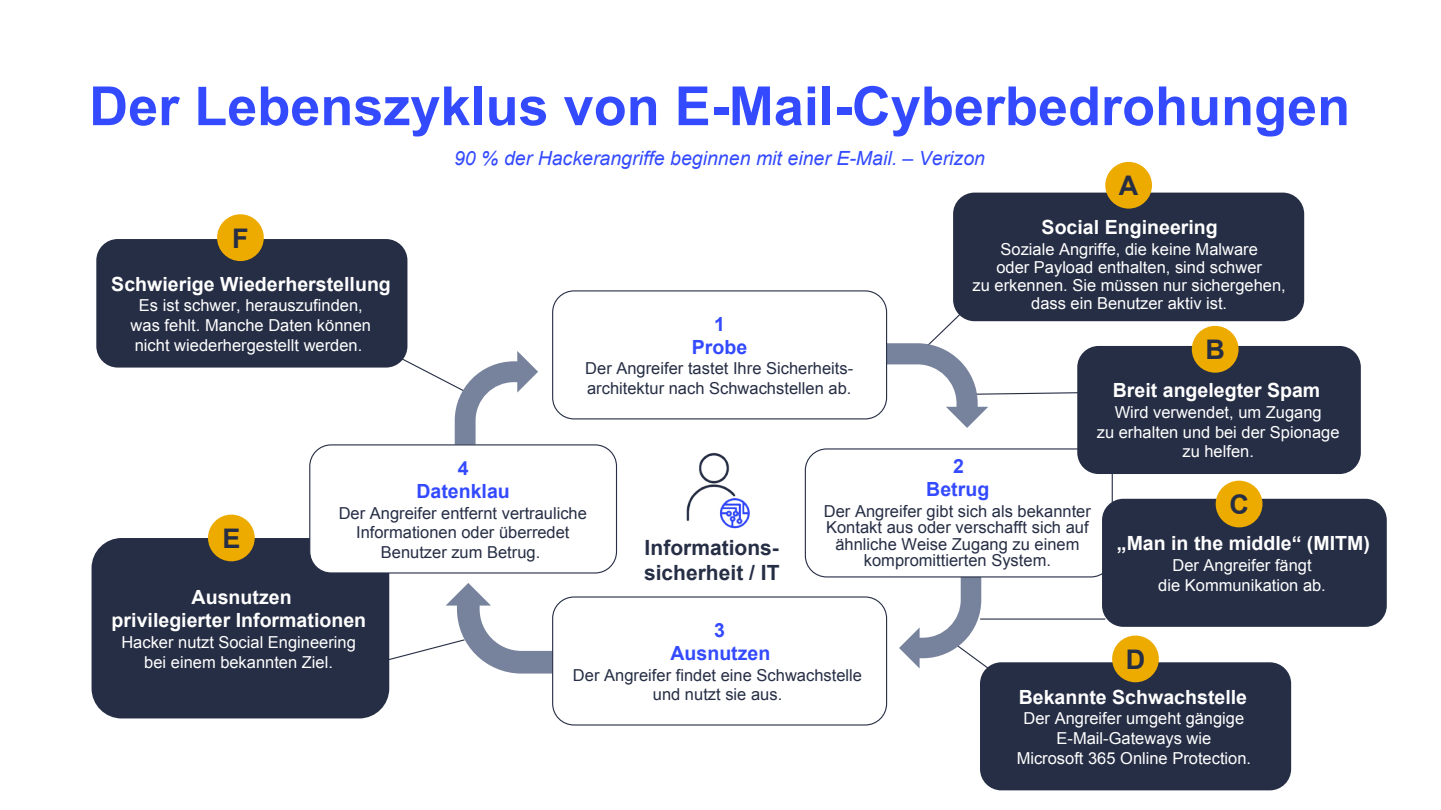
<style>
.page{position:relative;width:1441px;height:810px;background:#fff}
.page>*{position:absolute;margin:0;border:0;box-sizing:border-box;transform-origin:0 0}
.t1{font:700 54px "Arial";color:#334aff}
.t2{font:700 27px "Arial";color:#262e45}
.t3{font:700 21px/25.2px "Arial";color:#262e45}
.t4{font:700 19.5px/23.4px "Arial";color:#fff;text-align:center}
.t5{font:italic 19.5px "Arial";color:#334aff}
.t6{font:700 19.5px/23.4px "Arial";color:#334aff;text-align:center}
.t7{font:16.5px/19.8px "Arial";color:#fff;text-align:center}
.t8{font:16.5px/19.8px "Arial";color:#262e45;text-align:center}
</style>
<div class="page">
<hr style="left:980px;top:619px;width:125px;height:1px;background:#262e45">
<div style="left:91px;top:538px;width:298px;height:180px;background:#262e45;border-radius:30px"></div>
<svg style="left:899px;top:578px;width:97px;height:91px"></svg>
<svg style="left:884px;top:301px;width:229px;height:127px"></svg>
<svg style="left:389px;top:583px;width:163px;height:91px"></svg>
<svg style="left:393px;top:351px;width:145px;height:93px"></svg>
<div style="left:552px;top:291px;width:334px;height:128px;background:#fff;border-radius:21px"></div>
<div style="left:552px;top:290px;width:335px;height:129px;border:1px solid #262e45;border-radius:21px"></div>
<div style="left:804px;top:448px;width:308px;height:130px;border:1px solid #262e45;border-radius:21px"></div>
<div style="left:552px;top:596px;width:335px;height:130px;border:1px solid #262e45;border-radius:21px"></div>
<div style="left:310px;top:445px;width:306px;height:128px;background:#fff;border-radius:21px"></div>
<div style="left:309px;top:444px;width:308px;height:130px;border:1px solid #262e45;border-radius:21px"></div>
<div style="left:953px;top:193px;width:350px;height:128px;background:#262e45;border-radius:21px"></div>
<div style="left:1077px;top:346px;width:283px;height:128px;background:#262e45;border-radius:21px"></div>
<div style="left:979px;top:662px;width:311px;height:128px;background:#262e45;border-radius:21px"></div>
<div style="left:96px;top:239px;width:311px;height:129px;background:#262e45;border-radius:21px"></div>
<img style="left:686px;top:452px;width:64px;height:77px">
<div style="left:1101px;top:499px;width:285px;height:128px;background:#262e45;border-radius:21px"></div>
<div style="left:217px;top:214px;width:47px;height:47px;background:#edab00;border-radius:50%"></div>
<div style="left:208px;top:515px;width:47px;height:46px;background:#edab00;border-radius:50%"></div>
<div style="left:1105px;top:162px;width:46px;height:47px;background:#edab00;border-radius:50%"></div>
<div style="left:1191px;top:326px;width:47px;height:47px;background:#edab00;border-radius:50%"></div>
<div style="left:1215px;top:481px;width:47px;height:46px;background:#edab00;border-radius:50%"></div>
<div style="left:1111px;top:636px;width:47px;height:46px;background:#edab00;border-radius:50%"></div>
<h1 class="t1" style="left:89px;top:76px;width:1262px">Der Lebenszyklus von E-Mail-Cyberbedrohungen</h1>
<p class="t5" style="left:454px;top:148px;width:532px">90 % der Hackerangriffe beginnen mit einer E-Mail. – Verizon</p>
<h2 class="t2" style="left:1118px;top:171px;width:21px">A</h2>
<p class="t4" style="left:1041px;top:216px;width:178px">Social Engineering</p>
<p class="t7" style="left:972px;top:240px;width:315px;line-height:18px">Soziale Angriffe, die keine Malware<br>oder Payload enthalten, sind schwer<br>zu erkennen. Sie müssen nur sichergehen, dass ein Benutzer aktiv ist.</p>
<h2 class="t2" style="left:232px;top:223px;width:18px">F</h2>
<p class="t4" style="left:111px;top:272px;width:281px">Schwierige Wiederherstellung</p>
<p class="t7" style="left:131px;top:296px;width:242px">Es ist schwer, herauszufinden, was fehlt. Manche Daten können nicht wiederhergestellt werden.</p>
<p class="t6" style="left:691px;top:312px;width:57px">1<br>Probe</p>
<p class="t8" style="left:585px;top:359px;width:269px;text-align:left">Der Angreifer tastet Ihre Sicherheits&shy;architektur nach Schwachstellen ab.</p>
<h2 class="t2" style="left:1205px;top:335px;width:21px">B</h2>
<p class="t4" style="left:1112px;top:379px;width:209px">Breit angelegter Spam</p>
<p class="t7" style="left:1096px;top:402px;width:244px">Wird verwendet, um Zugang<br>zu erhalten und bei der Spionage zu helfen.</p>
<p class="t6" style="left:926px;top:454px;width:65px">2<br>Betrug</p>
<p class="t8" style="left:823px;top:503px;width:268px;line-height:16.5px">Der Angreifer gibt sich als bekannter Kontakt aus oder verschafft sich auf ähnliche Weise Zugang zu einem kompromittierten System.</p>
<p class="t6" style="left:416px;top:456px;width:95px">4<br>Datenklau</p>
<p class="t8" style="left:339px;top:503px;width:250px">Der Angreifer entfernt vertrauliche<br>Informationen oder überredet<br>Benutzer zum Betrug.</p>
<h2 class="t2" style="left:1229px;top:489px;width:21px">C</h2>
<h2 class="t2" style="left:222px;top:523px;width:20px">E</h2>
<p class="t3" style="left:644px;top:535px;width:137px">Informations&shy;sicherheit / IT</p>
<p class="t4" style="left:1116px;top:532px;width:254px">„Man in the middle“ (MITM)</p>
<p class="t7" style="left:1158px;top:555px;width:169px">Der Angreifer fängt<br>die Kommunikation ab.</p>
<p class="t4" style="left:112px;top:585px;width:256px">Ausnutzen<br>privilegierter Informationen</p>
<p class="t7" style="left:121px;top:632px;width:236px">Hacker nutzt Social Engineering bei einem bekannten Ziel.</p>
<p class="t6" style="left:670px;top:618px;width:101px">3<br>Ausnutzen</p>
<p class="t8" style="left:573px;top:665px;width:290px">Der Angreifer findet eine Schwachstelle und nutzt sie aus.</p>
<h2 class="t2" style="left:1125px;top:644px;width:21px">D</h2>
<p class="t4" style="left:1018px;top:685px;width:230px">Bekannte Schwachstelle</p>
<p class="t7" style="left:1016px;top:709px;width:236px">Der Angreifer umgeht gängige<br>E-Mail-Gateways wie<br>Microsoft 365 Online Protection.</p>
</div>
